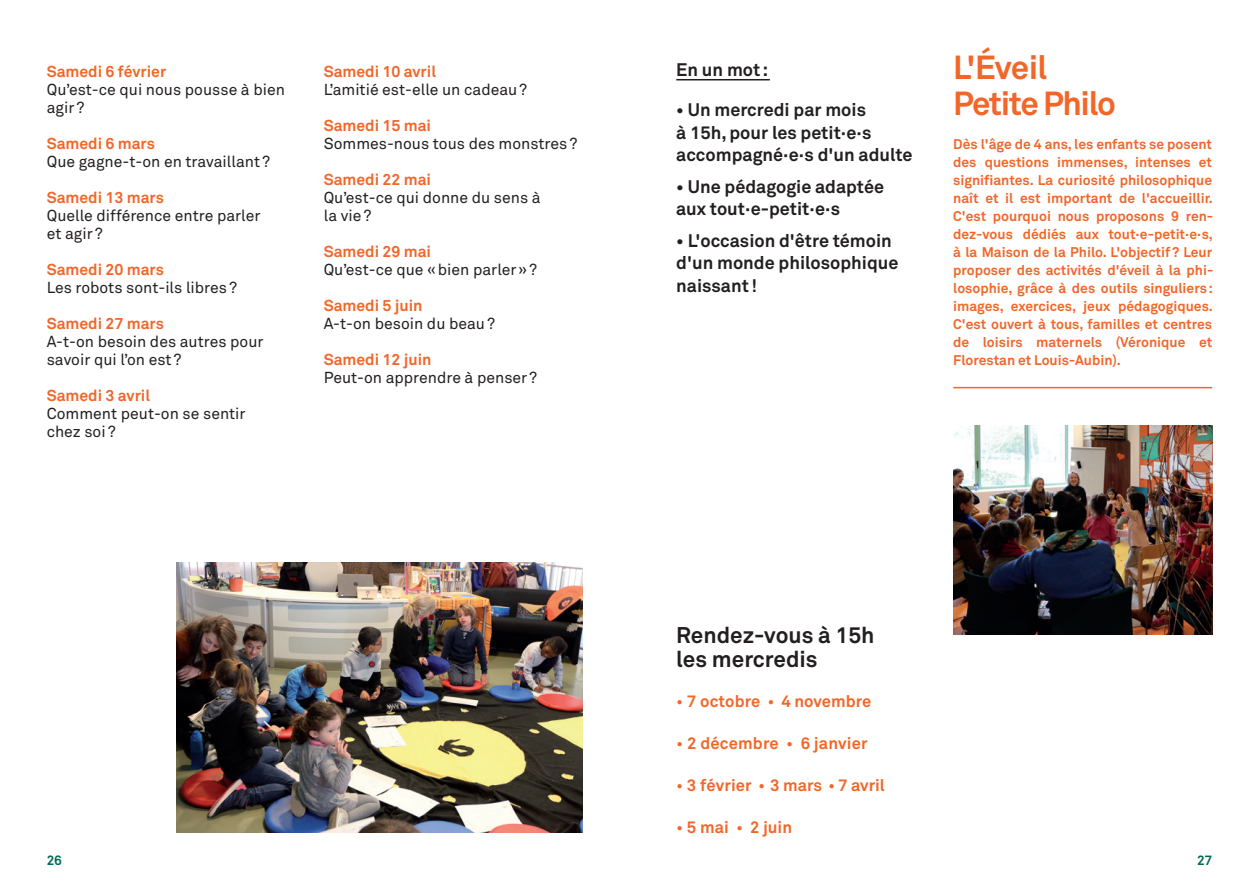
<style>
.page{position:relative;width:1259px;height:893px;background:#fff}
.page>*{position:absolute;margin:0;border:0;box-sizing:border-box;transform-origin:0 0}
.t1{font:700 33px/36px "Akkurat";letter-spacing:-.04em;color:#f26628}
.t2{font:700 22.5px/24px "Akkurat";color:#231f20}
.t3{font:700 18px/22.5px "Akkurat";color:#231f20}
.t4{font:700 16.5px "Akkurat";letter-spacing:.005em;color:#f26628}
.t5{font:15.75px/18px "Akkurat";color:#231f20}
.t6{font:700 15.75px "Akkurat";color:#f26628}
.t7{font:700 13.8px/18px "Akkurat";color:#f26628;text-align:justify}
.t8{font:700 13.5px "Akkurat";color:#006c58}
.s1{font-weight:400}
</style>
<div class="page">
<img style="left:176px;top:563px;width:407px;height:270px">
<hr style="left:676px;top:79px;width:94px;height:1px;background:#231f20">
<hr style="left:953px;top:387px;width:259px;height:1px;background:#f26628">
<img style="left:953px;top:426px;width:259px;height:209px">
<p class="t6" style="left:47px;top:61px;width:121px">Samedi 6 février</p>
<p class="t5" style="left:47px;top:80px;width:240px">Qu’est-ce qui nous pousse à bien agir?</p>
<p class="t6" style="left:47px;top:133px;width:110px">Samedi 6 mars</p>
<p class="t5" style="left:47px;top:152px;width:225px">Que gagne-t-on en travaillant?</p>
<p class="t6" style="left:47px;top:187px;width:119px">Samedi 13 mars</p>
<p class="t5" style="left:47px;top:206px;width:215px">Quelle différence entre parler et agir?</p>
<p class="t6" style="left:47px;top:259px;width:119px">Samedi 20 mars</p>
<p class="t5" style="left:47px;top:278px;width:192px">Les robots sont-ils libres?</p>
<p class="t6" style="left:47px;top:313px;width:119px">Samedi 27 mars</p>
<p class="t5" style="left:47px;top:332px;width:218px">A-t-on besoin des autres pour savoir qui l’on est?</p>
<p class="t6" style="left:47px;top:385px;width:105px">Samedi 3 avril</p>
<p class="t5" style="left:47px;top:404px;width:200px">Comment peut-on se sentir chez soi?</p>
<p class="t6" style="left:324px;top:61px;width:114px">Samedi 10 avril</p>
<p class="t5" style="left:324px;top:80px;width:205px">L’amitié est-elle un cadeau?</p>
<p class="t6" style="left:324px;top:115px;width:109px">Samedi 15 mai</p>
<p class="t5" style="left:324px;top:134px;width:255px">Sommes-nous tous des monstres?</p>
<p class="t6" style="left:324px;top:169px;width:109px">Samedi 22 mai</p>
<p class="t5" style="left:324px;top:188px;width:218px">Qu’est-ce qui donne du sens à la vie?</p>
<p class="t6" style="left:324px;top:241px;width:109px">Samedi 29 mai</p>
<p class="t5" style="left:324px;top:260px;width:215px">Qu’est-ce que «bien parler»?</p>
<p class="t6" style="left:324px;top:295px;width:100px">Samedi 5 juin</p>
<p class="t5" style="left:324px;top:314px;width:173px">A-t-on besoin du beau?</p>
<p class="t6" style="left:324px;top:349px;width:109px">Samedi 12 juin</p>
<p class="t5" style="left:324px;top:368px;width:215px">Peut-on apprendre à penser?</p>
<h3 class="t3" style="left:676px;top:58px;width:94px">En un mot :</h3>
<h3 class="t3" style="left:676px;top:99px;width:238px">• Un mercredi par mois<br>à 15h, pour les petit·e·s accompagné·e·s d'un adulte</h3>
<h3 class="t3" style="left:676px;top:175px;width:209px">• Une pédagogie adaptée aux tout·e-petit·e·s</h3>
<h3 class="t3" style="left:676px;top:229px;width:224px">• L'occasion d'être témoin d'un monde philosophique naissant !</h3>
<h1 class="t1" style="left:953px;top:50px;width:164px">L'Éveil<br>Petite Philo</h1>
<p class="t7" style="left:953px;top:135px;width:262px">Dès l'âge de 4 ans, les enfants se posent des questions immenses, intenses et signifiantes. La curiosité philosophique naît et il est important de l'accueillir.<br>C'est pourquoi nous proposons 9 ren&shy;dez-vous dédiés aux tout·e-petit·e·s, à la Maison de la Philo. L'objectif? Leur proposer des activités d'éveil à la phi&shy;losophie, grâce à des outils singuliers: images, exercices, jeux pédagogiques.<br>C'est ouvert à tous, familles et centres de loisirs maternels (Véronique et Florestan et Louis-Aubin).</p>
<h2 class="t2" style="left:676px;top:623px;width:200px">Rendez-vous à 15h les mercredis</h2>
<p class="t4" style="left:676px;top:691px;width:196px"><span class="s1">•</span> 7 octobre <span class="s1">•</span> 4 novembre</p>
<p class="t4" style="left:676px;top:733px;width:193px"><span class="s1">•</span> 2 décembre <span class="s1">•</span> 6 janvier</p>
<p class="t4" style="left:676px;top:775px;width:210px"><span class="s1">•</span> 3 février <span class="s1">•</span> 3 mars <span class="s1">•</span> 7 avril</p>
<p class="t4" style="left:676px;top:817px;width:117px"><span class="s1">•</span> 5 mai <span class="s1">•</span> 2 juin</p>
<p class="t8" style="left:47px;top:852px;width:17px">26</p>
<p class="t8" style="left:1197px;top:852px;width:17px">27</p>
</div>
